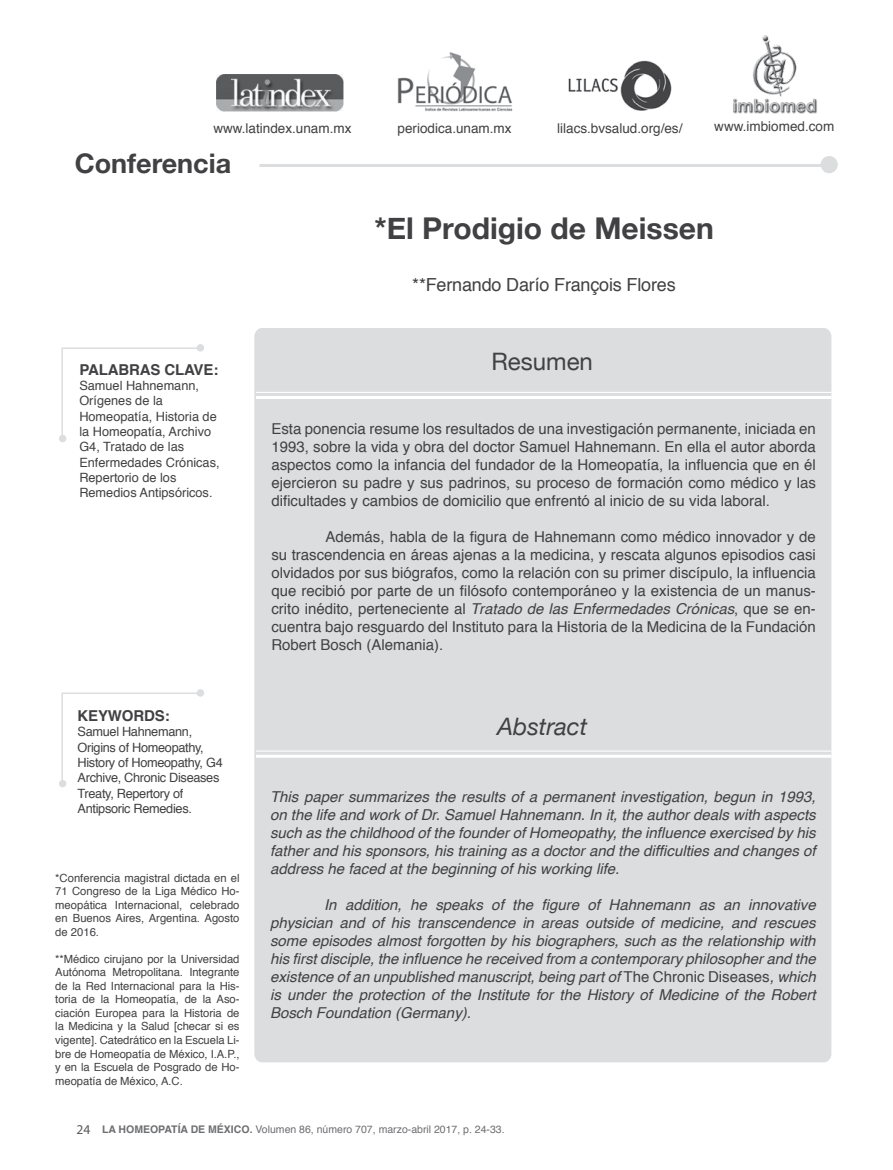
<style>
.page{position:relative;width:893px;height:1170px;background:#fff}
.page>*{position:absolute;margin:0;border:0;box-sizing:border-box;transform-origin:0 0}
.t1{font:700 30px "Helvetica Neue";color:#414042}
.t2{font:700 27px "Helvetica Neue";color:#414042}
.t3{font:italic 24px "Helvetica Neue";color:#414042}
.t4{font:24px "Helvetica Neue";color:#414042}
.t5{font:18px "Helvetica";letter-spacing:-.01em;color:#414042}
.t6{font:15px/18px "Helvetica";color:#414042;text-align:justify}
.t7{font:italic 15px/18px "Helvetica";color:#414042;text-align:justify}
.t8{font:700 15px "Helvetica";letter-spacing:-.01em;color:#414042}
.t9{font:13.5px "Helvetica";color:#414042}
.t10{font:12.75px/15.3px "Helvetica";color:#414042}
.t11{font:12.75px/15.3px "Helvetica";letter-spacing:-.025em;color:#414042}
.t12{font:11.25px/13.5px "Helvetica";letter-spacing:-.005em;color:#414042;text-align:justify}
.t13{font:10.5px "Helvetica";color:#6d6e71}
.s1{font-style:italic}
.s2{font-style:normal}
.s3{font-family:"Myriad Pro";font-size:13.5px;color:#58595b}
.s4{font-weight:700}
</style>
<div class="page">
<div style="left:254px;top:328px;width:577px;height:734px;background:#dcddde"></div>
<hr style="left:256px;top:396px;width:575px;height:3px;background:#fff">
<hr style="left:256px;top:392px;width:575px;height:1px;background:#fff">
<hr style="left:244px;top:165px;width:578px;height:2px;background:#dcddde">
<div style="left:821px;top:156px;width:17px;height:17px;background:#dcddde;border-radius:50%"></div>
<div style="left:232px;top:154px;width:27px;height:21px;background:#fff"></div>
<img style="left:216px;top:74px;width:128px;height:37px">
<img style="left:397px;top:52px;width:116px;height:60px">
<img style="left:568px;top:60px;width:104px;height:51px">
<img style="left:733px;top:35px;width:84px;height:79px">
<div style="left:197px;top:344px;width:7px;height:7px;background:#dcddde;border-radius:50%"></div>
<svg style="left:61px;top:347px;width:140px;height:94px"></svg>
<div style="left:59px;top:435px;width:7px;height:7px;background:#dcddde;border-radius:50%"></div>
<hr style="left:256px;top:754px;width:575px;height:3px;background:#fff">
<hr style="left:256px;top:750px;width:575px;height:1px;background:#fff">
<div style="left:197px;top:689px;width:7px;height:7px;background:#dcddde;border-radius:50%"></div>
<svg style="left:61px;top:692px;width:140px;height:94px"></svg>
<div style="left:59px;top:779px;width:7px;height:8px;background:#dcddde;border-radius:50%"></div>
<p class="t9" style="left:213px;top:118px;width:140px">www.latindex.unam.mx</p>
<p class="t9" style="left:398px;top:118px;width:116px">periodica.unam.mx</p>
<p class="t9" style="left:557px;top:118px;width:127px">lilacs.bvsalud.org/es/</p>
<h2 class="t2" style="left:75px;top:142px;width:158px">Conferencia</h2>
<p class="t9" style="left:714px;top:116px;width:122px">www.imbiomed.com</p>
<h1 class="t1" style="left:374px;top:205px;width:341px">*El Prodigio de Meissen</h1>
<p class="t8" style="left:79px;top:357px;width:141px">PALABRAS CLAVE:</p>
<p class="t10" style="left:79px;top:378px;width:142px">Samuel Hahnemann,<br>Orígenes de la<br>Homeopatía, Historia de la Homeopatía, Archivo<br>G4, Tratado de las<br>Enfermedades Crónicas,<br>Repertorio de los<br>Remedios Antipsóricos.</p>
<p class="t8" style="left:78px;top:703px;width:94px">KEYWORDS:</p>
<p class="t11" style="left:78px;top:724px;width:147px">Samuel Hahnemann,<br>Origins of Homeopathy,<br>History of Homeopathy, G4<br>Archive, Chronic Diseases<br>Treaty, Repertory of<br>Antipsoric Remedies.</p>
<p class="t12" style="left:55px;top:871px;width:186px">*Conferencia magistral dictada en el 71 Congreso de la Liga Médico Ho&shy;meopática Internacional, celebrado en Buenos Aires, Argentina. Agosto de 2016.</p>
<p class="t12" style="left:55px;top:952px;width:186px">**Médico cirujano por la Universidad Autónoma Metropolitana. Integrante de la Red Internacional para la His&shy;toria de la Homeopatía, de la Aso&shy;ciación Europea para la Historia de la Medicina y la Salud [checar si es vigente]. Catedrático en la Escuela Li&shy;bre de Homeopatía de México, I.A.P., y en la Escuela de Posgrado de Ho&shy;meopatía de México, A.C.</p>
<p class="t5" style="left:412px;top:270px;width:265px">**Fernando Darío François Flores</p>
<h3 class="t4" style="left:491px;top:344px;width:103px">Resumen</h3>
<p class="t6" style="left:271px;top:419px;width:546px">Esta ponencia resume los resultados de una investigación permanente, iniciada en 1993, sobre la vida y obra del doctor Samuel Hahnemann. En ella el autor aborda aspectos como la infancia del fundador de la Homeopatía, la influencia que en él ejercieron su padre y sus padrinos, su proceso de formación como médico y las dificultades y cambios de domicilio que enfrentó al inicio de su vida laboral.</p>
<p class="t6" style="left:271px;top:527px;width:546px;text-indent:54px">Además, habla de la figura de Hahnemann como médico innovador y de su trascendencia en áreas ajenas a la medicina, y rescata algunos episodios casi olvidados por sus biógrafos, como la relación con su primer discípulo, la influencia que recibió por parte de un filósofo contemporáneo y la existencia de un manus&shy;crito inédito, perteneciente al <span class="s1">Tratado de las Enfermedades Crónicas</span>, que se en&shy;cuentra bajo resguardo del Instituto para la Historia de la Medicina de la Fundación Robert Bosch (Alemania).</p>
<h3 class="t3" style="left:497px;top:708px;width:92px">Abstract</h3>
<p class="t7" style="left:270px;top:787px;width:547px">This paper summarizes the results of a permanent investigation, begun in 1993, on the life and work of Dr. Samuel Hahnemann. In it, the author deals with aspects such as the childhood of the founder of Homeopathy, the influence exercised by his father and his sponsors, his training as a doctor and the difficulties and changes of address he faced at the beginning of his working life.</p>
<p class="t7" style="left:270px;top:895px;width:547px;text-indent:54px">In addition, he speaks of the figure of Hahnemann as an innovative physician and of his transcendence in areas outside of medicine, and rescues some episodes almost forgotten by his biographers, such as the relationship with his first disciple, the influence he received from a contemporary philosopher and the existence of an unpublished manuscript, being part of <span class="s2">The Chronic Diseases</span>, which is under the protection of the Institute for the History of Medicine of the Robert Bosch Foundation (Germany).</p>
<p class="t13" style="left:76px;top:1120px;width:430px"><span class="s3">24</span> <span class="s4">LA HOMEOPATÍA DE MÉXICO.</span> Volumen 86, número 707, marzo-abril 2017, p. 24-33.</p>
</div>
